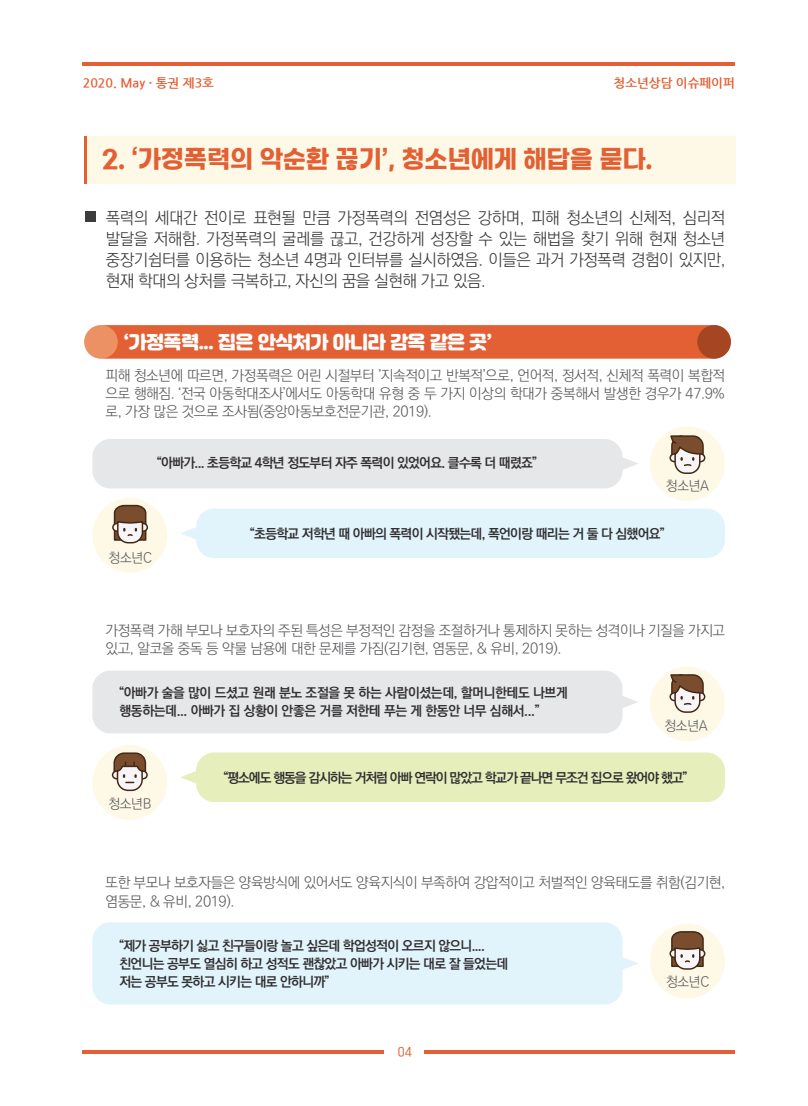
<style>
.page{position:relative;width:808px;height:1106px;background:#fff}
.page>*{position:absolute;margin:0;border:0;box-sizing:border-box;transform-origin:0 0}
.t1{font:25.5px "Gmarket Sans TTF Bold";letter-spacing:-.01em;color:#e36034;scale:.95 1}
.t2{font:18px "Jalnan";letter-spacing:-.025em;color:#fff}
.t3{font:300 16.5px/21px "Ko Pub World Dotum";letter-spacing:-.025em;color:#3c3c3d;text-align:justify}
.t4{font:300 14.4px/18px "Ko Pub World Dotum";letter-spacing:-.025em;color:#5a5a5d}
.t5{font:700 13.5px/18px "Ko Pub World Dotum";letter-spacing:-.05em;color:#312f30}
.t6{font:700 13.5px/18px "Ko Pub World Dotum";letter-spacing:-.025em;color:#312f30}
.t7{font:700 13.5px "Ko Pub World Dotum";letter-spacing:-.075em;color:#312f30}
.t8{font:300 13.5px "Ko Pub World Dotum";letter-spacing:-.025em;color:#5a5a5d}
.t9{font:700 12.45px "Nanum Gothic";color:#e36034}
.t10{font:10.95px "TT Omni Gothic M";color:#e36034}
</style>
<div class="page">
<div style="left:84px;top:325px;width:647px;height:34px;background:#e36034;border-radius:17px"></div>
<div style="left:84px;top:325px;width:34px;height:34px;background:#ec9163;border-radius:50%"></div>
<div style="left:697px;top:325px;width:34px;height:34px;background:#a54521;border-radius:50%"></div>
<div style="left:650px;top:426px;width:75px;height:75px;background:#fef9e7;border-radius:50%"></div>
<div style="left:650px;top:666px;width:75px;height:75px;background:#fef9e7;border-radius:50%"></div>
<div style="left:92px;top:498px;width:75px;height:75px;background:#fef9e7;border-radius:50%"></div>
<div style="left:92px;top:745px;width:75px;height:75px;background:#fef9e7;border-radius:50%"></div>
<div style="left:650px;top:923px;width:75px;height:75px;background:#fef9e7;border-radius:50%"></div>
<div style="left:92px;top:439px;width:530px;height:49px;background:#e6e7e9;border-radius:18px"></div>
<svg style="left:622px;top:455px;width:16px;height:17px"></svg>
<div style="left:196px;top:508px;width:529px;height:50px;background:#e1f4fc;border-radius:18px"></div>
<svg style="left:181px;top:527px;width:15px;height:12px"></svg>
<div style="left:196px;top:752px;width:529px;height:50px;background:#e6eebc;border-radius:18px"></div>
<svg style="left:180px;top:771px;width:16px;height:13px"></svg>
<hr style="left:83px;top:63px;width:652px;height:3px;background:#e36034">
<hr style="left:83px;top:1050px;width:652px;height:3px;background:#e36034">
<div style="left:384px;top:1043px;width:39px;height:18px;background:#fff"></div>
<div style="left:86px;top:211px;width:10px;height:10px;background:#3c3c3d"></div>
<div style="left:84px;top:136px;width:652px;height:48px;background:#fef9e7"></div>
<hr style="left:85px;top:136px;width:2px;height:47px;background:#e36034">
<div style="left:669px;top:453px;width:10px;height:9px;border:2px solid #432914;border-radius:50%"></div>
<div style="left:696px;top:453px;width:9px;height:9px;border:2px solid #432914;border-radius:50%"></div>
<svg style="left:670px;top:435px;width:34px;height:39px"></svg>
<div style="left:669px;top:692px;width:10px;height:9px;border:2px solid #432914;border-radius:50%"></div>
<div style="left:696px;top:692px;width:9px;height:9px;border:2px solid #432914;border-radius:50%"></div>
<svg style="left:670px;top:674px;width:34px;height:39px"></svg>
<div style="left:92px;top:670px;width:530px;height:63px;background:#e6e7e9;border-radius:18px"></div>
<svg style="left:622px;top:693px;width:16px;height:17px"></svg>
<div style="left:92px;top:922px;width:530px;height:82px;background:#e1f4fc;border-radius:18px"></div>
<svg style="left:622px;top:955px;width:16px;height:16px"></svg>
<div style="left:696px;top:949px;width:9px;height:9px;border:2px solid #432914;border-radius:50%"></div>
<div style="left:669px;top:949px;width:10px;height:9px;border:2px solid #432914;border-radius:50%"></div>
<svg style="left:670px;top:931px;width:34px;height:39px"></svg>
<div style="left:138px;top:523px;width:10px;height:9px;border:2px solid #432914;border-radius:50%"></div>
<div style="left:112px;top:523px;width:10px;height:9px;border:2px solid #432914;border-radius:50%"></div>
<svg style="left:113px;top:504px;width:34px;height:40px"></svg>
<div style="left:138px;top:770px;width:10px;height:9px;border:2px solid #432914;border-radius:50%"></div>
<div style="left:112px;top:770px;width:9px;height:9px;border:2px solid #432914;border-radius:50%"></div>
<svg style="left:113px;top:752px;width:34px;height:39px"></svg>
<p class="t9" style="left:83px;top:77px;width:133px">2020. May · 통권 제3호</p>
<p class="t9" style="left:614px;top:76px;width:123px">청소년상담 이슈페이퍼</p>
<h1 class="t1" style="left:102px;top:145px;width:581px">2. ‘가정폭력의 악순환 끊기’, 청소년에게 해답을 묻다.</h1>
<p class="t3" style="left:106px;top:208px;width:621px">폭력의 세대간 전이로 표현될 만큼 가정폭력의 전염성은 강하며, 피해 청소년의 신체적, 심리적 발달을 저해함. 가정폭력의 굴레를 끊고, 건강하게 성장할 수 있는 해법을 찾기 위해 현재 청소년 중장기쉼터를 이용하는 청소년 4명과 인터뷰를 실시하였음. 이들은 과거 가정폭력 경험이 있지만, 현재 학대의 상처를 극복하고, 자신의 꿈을 실현해 가고 있음.</p>
<p class="t2" style="left:124px;top:330px;width:370px">‘가정폭력... 집은 안식처가 아니라 감옥 같은 곳’</p>
<p class="t4" style="left:105px;top:367px;width:621px;text-align:justify">피해 청소년에 따르면, 가정폭력은 어린 시절부터 ’지속적이고 반복적’으로, 언어적, 정서적, 신체적 폭력이 복합적 으로 행해짐. ‘전국 아동학대조사’에서도 아동학대 유형 중 두 가지 이상의 학대가 중복해서 발생한 경우가 47.9% 로, 가장 많은 것으로 조사됨(중앙아동보호전문기관, 2019).</p>
<p class="t5" style="left:157px;top:454px;width:381px">“아빠가... 초등학교 4학년 정도부터 자주 폭력이 있었어요. 클수록 더 때렸죠”</p>
<p class="t8" style="left:666px;top:476px;width:45px">청소년A</p>
<p class="t8" style="left:109px;top:548px;width:45px">청소년C</p>
<p class="t5" style="left:250px;top:525px;width:416px">“초등학교 저학년 때 아빠의 폭력이 시작됐는데, 폭언이랑 때리는 거 둘 다 심했어요”</p>
<p class="t4" style="left:105px;top:621px;width:621px;line-height:18.8px">가정폭력 가해 부모나 보호자의 주된 특성은 부정적인 감정을 조절하거나 통제하지 못하는 성격이나 기질을 가지고 있고, 알코올 중독 등 약물 남용에 대한 문제를 가짐(김기현, 염동문, &amp; 유비, 2019).</p>
<p class="t6" style="left:119px;top:684px;width:450px">“아빠가 술을 많이 드셨고 원래 분노 조절을 못 하는 사람이셨는데, 할머니한테도 나쁘게 행동하는데... 아빠가 집 상황이 안좋은 거를 저한테 푸는 게 한동안 너무 심해서...”</p>
<p class="t8" style="left:664px;top:716px;width:45px">청소년A</p>
<p class="t8" style="left:108px;top:794px;width:45px">청소년B</p>
<p class="t7" style="left:224px;top:767px;width:465px">“평소에도 행동을 감시하는 거처럼 아빠 연락이 많았고 학교가 끝나면 무조건 집으로 왔어야 했고”</p>
<p class="t4" style="left:105px;top:873px;width:621px;line-height:18.8px">또한 부모나 보호자들은 양육방식에 있어서도 양육지식이 부족하여 강압적이고 처벌적인 양육태도를 취함(김기현, 염동문, &amp; 유비, 2019).</p>
<p class="t5" style="left:119px;top:937px;width:390px">“제가 공부하기 싫고 친구들이랑 놀고 싶은데 학업성적이 오르지 않으니.... 친언니는 공부도 열심히 하고 성적도 괜찮았고 아빠가 시키는 대로 잘 들었는데 저는 공부도 못하고 시키는 대로 안하니까”</p>
<p class="t10" style="left:398px;top:1046px;width:15px">04</p>
<p class="t8" style="left:666px;top:972px;width:45px">청소년C</p>
</div>
